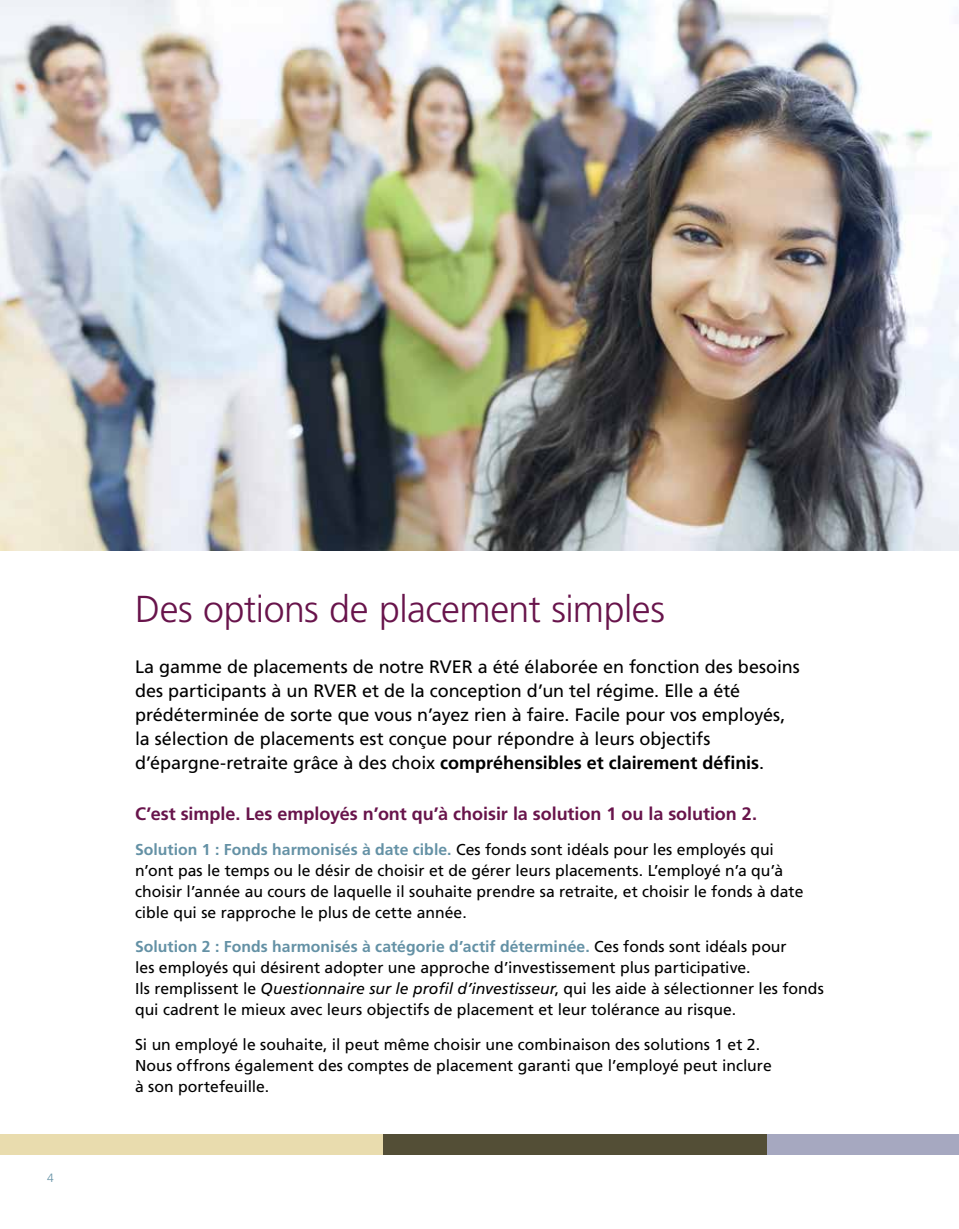
<style>
.page{position:relative;width:959px;height:1229px;background:#fff}
.page>*{position:absolute;margin:0;border:0;box-sizing:border-box;transform-origin:0 0}
.t1{font:300 37.5px "Frutiger LT Std";letter-spacing:-.015em;color:#68144b}
.t2{font:18px/24px "Frutiger LT Std";letter-spacing:-.005em;color:#000}
.t3{font:700 18px "Frutiger LT Std";letter-spacing:-.005em;color:#68144b}
.t4{font:15.75px/21px "Frutiger LT Std";color:#000}
.t5{font:300 12px "Frutiger LT Std";color:#6491a5}
.s1{font-weight:700}
.s2{font-weight:700;color:#6491a5}
.s3{font-style:italic}
</style>
<div class="page">
<img style="left:0;top:0;width:958px;height:551px">
<div style="left:0;top:1134px;width:383px;height:20px;background:#e9dcae"></div>
<div style="left:383px;top:1134px;width:384px;height:20px;background:#534e36"></div>
<div style="left:767px;top:1134px;width:191px;height:20px;background:#a6a8c0"></div>
<p class="t5" style="left:47px;top:1170px;width:8px">4</p>
<h1 class="t1" style="left:135px;top:588px;width:531px">Des options de placement simples</h1>
<p class="t2" style="left:135px;top:655px;width:666px">La gamme de placements de notre RVER a été élaborée en fonction des besoins des participants à un RVER et de la conception d’un tel régime. Elle a été prédéterminée de sorte que vous n’ayez rien à faire. Facile pour vos employés, la sélection de placements est conçue pour répondre à leurs objectifs d’épargne-retraite grâce à des choix <span class="s1">compréhensibles et clairement définis</span>.</p>
<p class="t3" style="left:135px;top:803px;width:623px">C’est simple. Les employés n’ont qu’à choisir la solution 1 ou la solution 2.</p>
<p class="t4" style="left:135px;top:839px;width:670px"><span class="s2">Solution 1 : Fonds harmonisés à date cible.</span> Ces fonds sont idéals pour les employés qui n’ont pas le temps ou le désir de choisir et de gérer leurs placements. L’employé n’a qu’à choisir l’année au cours de laquelle il souhaite prendre sa retraite, et choisir le fonds à date cible qui se rapproche le plus de cette année.</p>
<p class="t4" style="left:135px;top:936px;width:690px"><span class="s2">Solution 2 : Fonds harmonisés à catégorie d’actif déterminée.</span> Ces fonds sont idéals pour<br>les employés qui désirent adopter une approche d’investissement plus participative.<br>Ils remplissent le <span class="s3">Questionnaire sur le profil d’investisseur</span>, qui les aide à sélectionner les fonds qui cadrent le mieux avec leurs objectifs de placement et leur tolérance au risque.</p>
<p class="t4" style="left:135px;top:1034px;width:638px">Si un employé le souhaite, il peut même choisir une combinaison des solutions 1 et 2.<br>Nous offrons également des comptes de placement garanti que l’employé peut inclure à son portefeuille.</p>
</div>
